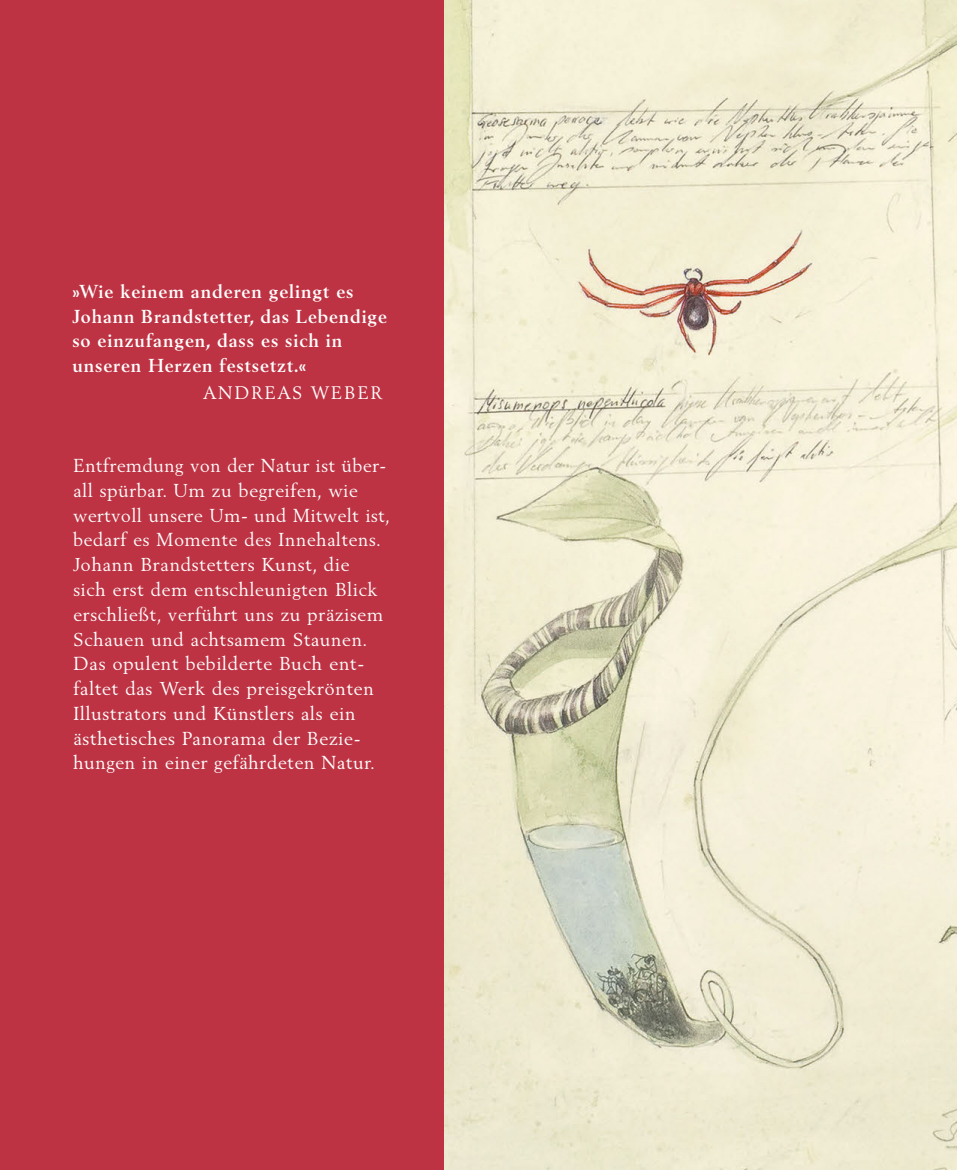
<style>
.page{position:relative;width:957px;height:1170px;background:#fff}
.page>*{position:absolute;margin:0;border:0;box-sizing:border-box;transform-origin:0 0}
.t1{font:18.6px/24.8px "Berling BQ";letter-spacing:.05em;color:#fff}
.t2{font:600 18.6px/24.8px "Berling BQ";letter-spacing:.05em;color:#fff}
.t3{font:18px "Berling BQ";letter-spacing:.1em;color:#fff}
</style>
<div class="page">
<svg style="left:0;top:1169px;width:957px;height:1px"></svg>
<div style="left:0;top:0;width:487px;height:1169px;background:#be3343"></div>
<img style="left:444px;top:0;width:513px;height:1169px">
<p class="t2" style="left:72px;top:279px;width:316px">»Wie keinem anderen gelingt es<br>Johann Brandstetter, das Lebendige so einzufangen, dass es sich in unseren Herzen festsetzt.«</p>
<p class="t3" style="left:203px;top:382px;width:181px">ANDREAS WEBER</p>
<p class="t1" style="left:73px;top:453px;width:317px">Entfremdung von der Natur ist über&shy;all spürbar. Um zu begreifen, wie wertvoll unsere Um- und Mitwelt ist, bedarf es Momente des Innehaltens.<br>Johann Brandstetters Kunst, die<br>sich erst dem entschleunigten Blick erschließt, verführt uns zu präzisem Schauen und achtsamem Staunen.<br>Das opulent bebilderte Buch ent&shy;faltet das Werk des preisgekrönten Illustrators und Künstlers als ein ästhetisches Panorama der Bezie&shy;hungen in einer gefährdeten Natur.</p>
</div>
